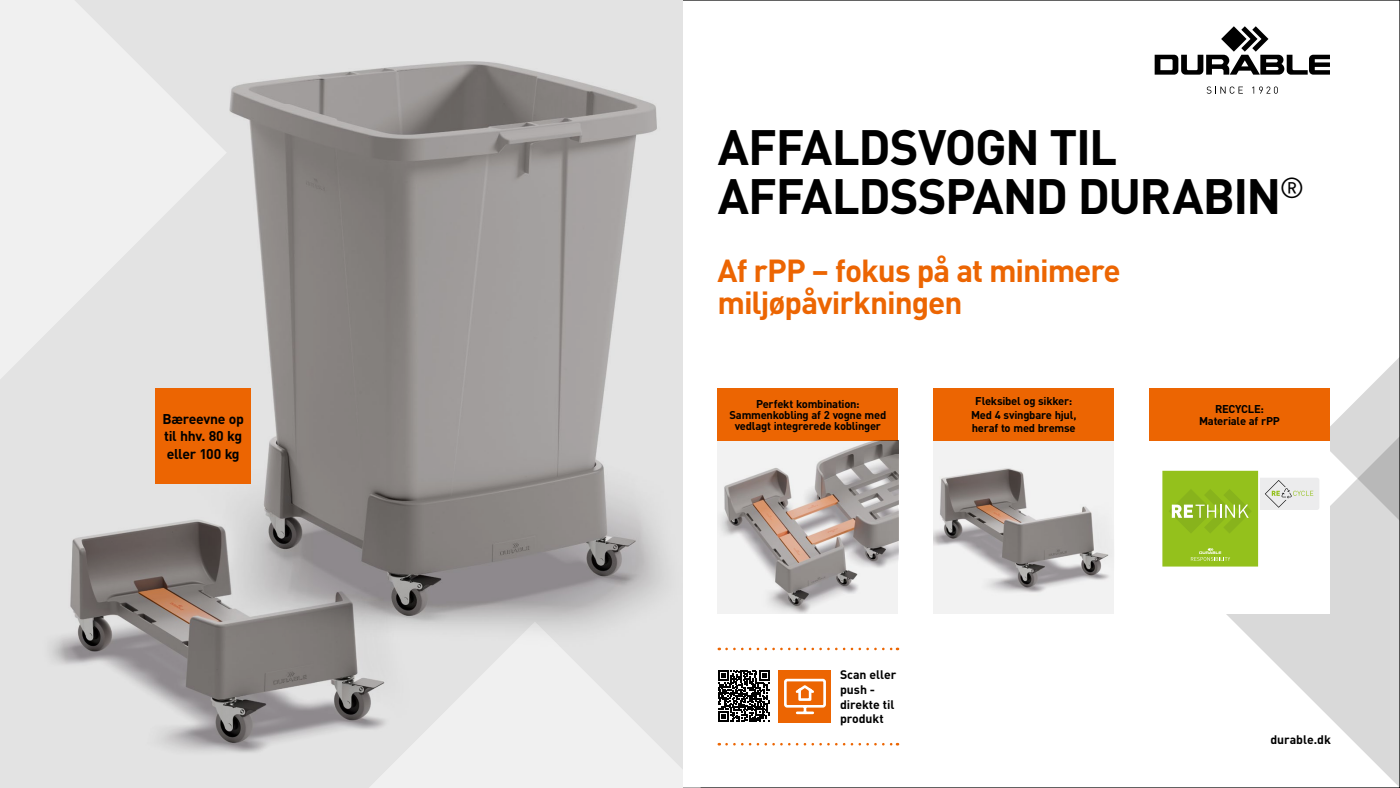
<style>
.page{position:relative;width:1400px;height:788px;background:#fff}
.page>*{position:absolute;margin:0;border:0;box-sizing:border-box;transform-origin:0 0}
.t1{font:700 49px/49px "DIN Pro";letter-spacing:-.03em;color:#000}
.t2{font:700 31.5px/31.5px "DIN Pro";letter-spacing:-.035em;color:#ec6502}
.t3{font:700 14px/17.5px "DIN Pro";letter-spacing:-.025em;color:#000}
.t4{font:700 12.25px/14.7px "DIN Pro";color:#000}
.t5{font:700 11.2px/11.4px "DIN Pro";letter-spacing:-.025em;color:#000;text-align:center}
</style>
<div class="page">
<svg style="left:1226px;top:568px;width:172px;height:218px;fill:#d9d9d9"></svg>
<svg style="left:1207px;top:86px;width:36px;height:8px"></svg>
<svg style="left:1252px;top:86px;width:26px;height:8px"></svg>
<svg style="left:1155px;top:26px;width:175px;height:49px"></svg>
<div style="left:1149px;top:441px;width:181px;height:173px;background:#fff"></div>
<div style="left:0;top:0;width:682px;height:788px;background:#e3e3e3"></div>
<svg style="left:0;top:0;width:159px;height:414px;fill:#f0f0f0"></svg>
<svg style="left:796px;top:647px;width:102px;height:3px"></svg>
<svg style="left:796px;top:742px;width:102px;height:3px"></svg>
<div style="left:933px;top:423px;width:181px;height:191px;background:#f2f2f2"></div>
<div style="left:718px;top:388px;width:180px;height:53px;background:#ec6502"></div>
<div style="left:933px;top:388px;width:181px;height:53px;background:#ec6502"></div>
<img style="left:718px;top:441px;width:180px;height:173px">
<img style="left:933px;top:468px;width:176px;height:125px">
<div style="left:1149px;top:388px;width:181px;height:53px;background:#ec6502"></div>
<svg style="left:370px;top:647px;width:426px;height:141px;fill:#f0f0f0"></svg>
<svg style="left:1162px;top:336px;width:238px;height:232px"></svg>
<img style="left:159px;top:26px;width:532px;height:624px">
<img style="left:51px;top:483px;width:369px;height:296px">
<div style="left:156px;top:388px;width:95px;height:95px;background:#ec6502"></div>
<svg style="left:718px;top:670px;width:52px;height:52px"></svg>
<div style="left:779px;top:670px;width:52px;height:52px;background:#ec6502"></div>
<svg style="left:784px;top:678px;width:42px;height:37px"></svg>
<h1 class="t1" style="left:718px;top:120px;width:588px">AFFALDSVOGN TIL<br>AFFALDSSPAND DURABIN<sup>®</sup></h1>
<h2 class="t2" style="left:718px;top:253px;width:405px">Af rPP – fokus på at minimere miljøpåvirkningen</h2>
<p class="t5" style="left:729px;top:397px;width:158px">Perfekt kombination:<br>Sammenkobling af 2 vogne med vedlagt integrerede koblinger</p>
<p class="t5" style="left:971px;top:394px;width:107px;line-height:13.5px">Fleksibel og sikker:<br>Med 4 svingbare hjul, heraf to med bremse</p>
<p class="t5" style="left:1215px;top:403px;width:50px">RECYCLE:</p>
<p class="t3" style="left:162px;top:409px;width:83px">Bæreevne op</p>
<p class="t5" style="left:1199px;top:414px;width:82px">Materiale af rPP</p>
<p class="t3" style="left:164px;top:426px;width:79px">til hhv. 80 kg eller 100 kg</p>
<p class="t4" style="left:840px;top:666px;width:58px">Scan eller push - direkte til produkt</p>
<p class="t4" style="left:1270px;top:731px;width:62px">durable.dk</p>
</div>
